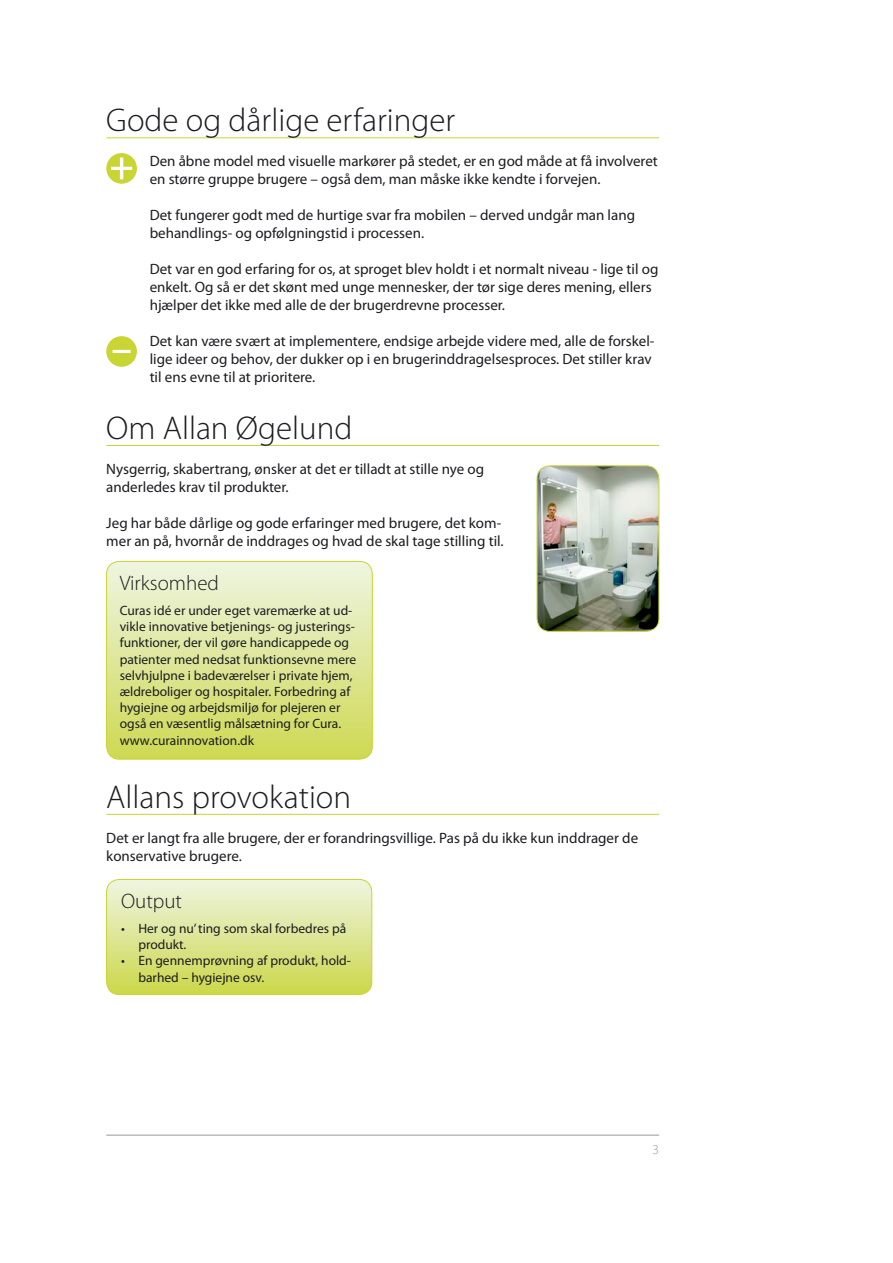
<style>
.page{position:relative;width:893px;height:1263px;background:#fff}
.page>*{position:absolute;margin:0;border:0;box-sizing:border-box;transform-origin:0 0}
.t1{font:300 33px "Myriad Pro";color:#1b1c20}
.t2{font:300 21px "Myriad Pro";color:#1b1c20}
.t3{font:15px/18px "Myriad Pro";color:#1b1c20}
.t4{font:13.5px/16.2px "Myriad Pro";color:#1b1c20}
.t5{font:300 13.5px "Myriad Pro";color:#9b9898}
</style>
<div class="page">
<hr style="left:106px;top:1135px;width:553px;height:1px;background:#9b9898">
<hr style="left:106px;top:137px;width:553px;height:1px;background:#c8d533">
<hr style="left:106px;top:445px;width:553px;height:1px;background:#c8d533">
<hr style="left:106px;top:814px;width:553px;height:1px;background:#c8d533">
<img style="left:537px;top:466px;width:122px;height:165px">
<div style="left:537px;top:466px;width:122px;height:165px;border:1px solid #c8d533;border-radius:13px"></div>
<svg style="left:106px;top:153px;width:31px;height:31px"></svg>
<svg style="left:106px;top:336px;width:31px;height:31px"></svg>
<svg style="left:107px;top:561px;width:265px;height:198px;background:#dee69a"></svg>
<div style="left:106px;top:561px;width:267px;height:198px;border:1px solid #c8d533;border-radius:13px"></div>
<svg style="left:107px;top:879px;width:265px;height:115px;background:#dde696"></svg>
<div style="left:106px;top:879px;width:266px;height:116px;border:1px solid #c8d533;border-radius:13px"></div>
<h1 class="t1" style="left:106px;top:102px;width:350px">Gode og dårlige erfaringer</h1>
<p class="t3" style="left:150px;top:152px;width:510px">Den åbne model med visuelle markører på stedet, er en god måde at få involveret en større gruppe brugere – også dem, man måske ikke kendte i forvejen.</p>
<p class="t3" style="left:150px;top:206px;width:487px">Det fungerer godt med de hurtige svar fra mobilen – derved undgår man lang behandlings- og opfølgningstid i processen.</p>
<p class="t3" style="left:150px;top:260px;width:510px">Det var en god erfaring for os, at sproget blev holdt i et normalt niveau - lige til og enkelt. Og så er det skønt med unge mennesker, der tør sige deres mening, ellers hjælper det ikke med alle de der brugerdrevne processer.</p>
<p class="t3" style="left:150px;top:332px;width:506px">Det kan være svært at implementere, endsige arbejde videre med, alle de forskel&shy;lige ideer og behov, der dukker op i en brugerinddragelsesproces. Det stiller krav til ens evne til at prioritere.</p>
<h1 class="t1" style="left:106px;top:410px;width:248px">Om Allan Øgelund</h1>
<p class="t3" style="left:106px;top:459px;width:379px">Nysgerrig, skabertrang, ønsker at det er tilladt at stille nye og anderledes krav til produkter.</p>
<p class="t3" style="left:106px;top:513px;width:399px">Jeg har både dårlige og gode erfaringer med brugere, det kom&shy;mer an på, hvornår de inddrages og hvad de skal tage stilling til.</p>
<h2 class="t2" style="left:120px;top:572px;width:101px">Virksomhed</h2>
<p class="t4" style="left:120px;top:602px;width:238px">Curas idé er under eget varemærke at ud&shy;vikle innovative betjenings- og justerings&shy;funktioner, der vil gøre handicappede og patienter med nedsat funktionsevne mere selvhjulpne i badeværelser i private hjem, ældreboliger og hospitaler. Forbedring af hygiejne og arbejdsmiljø for plejeren er også en væsentlig målsætning for Cura. www.curainnovation.dk</p>
<h1 class="t1" style="left:106px;top:778px;width:246px">Allans provokation</h1>
<p class="t3" style="left:106px;top:828px;width:533px">Det er langt fra alle brugere, der er forandringsvillige. Pas på du ikke kun inddrager de konservative brugere.</p>
<h2 class="t2" style="left:121px;top:890px;width:62px">Output</h2>
<p class="t4" style="left:138px;top:920px;width:209px;text-indent:-17px">• Her og nu’ ting som skal forbedres på produkt.</p>
<p class="t4" style="left:138px;top:952px;width:214px;text-indent:-17px">• En gennemprøvning af produkt, hold&shy;barhed – hygiejne osv.</p>
<p class="t5" style="left:652px;top:1142px;width:8px">3</p>
</div>
